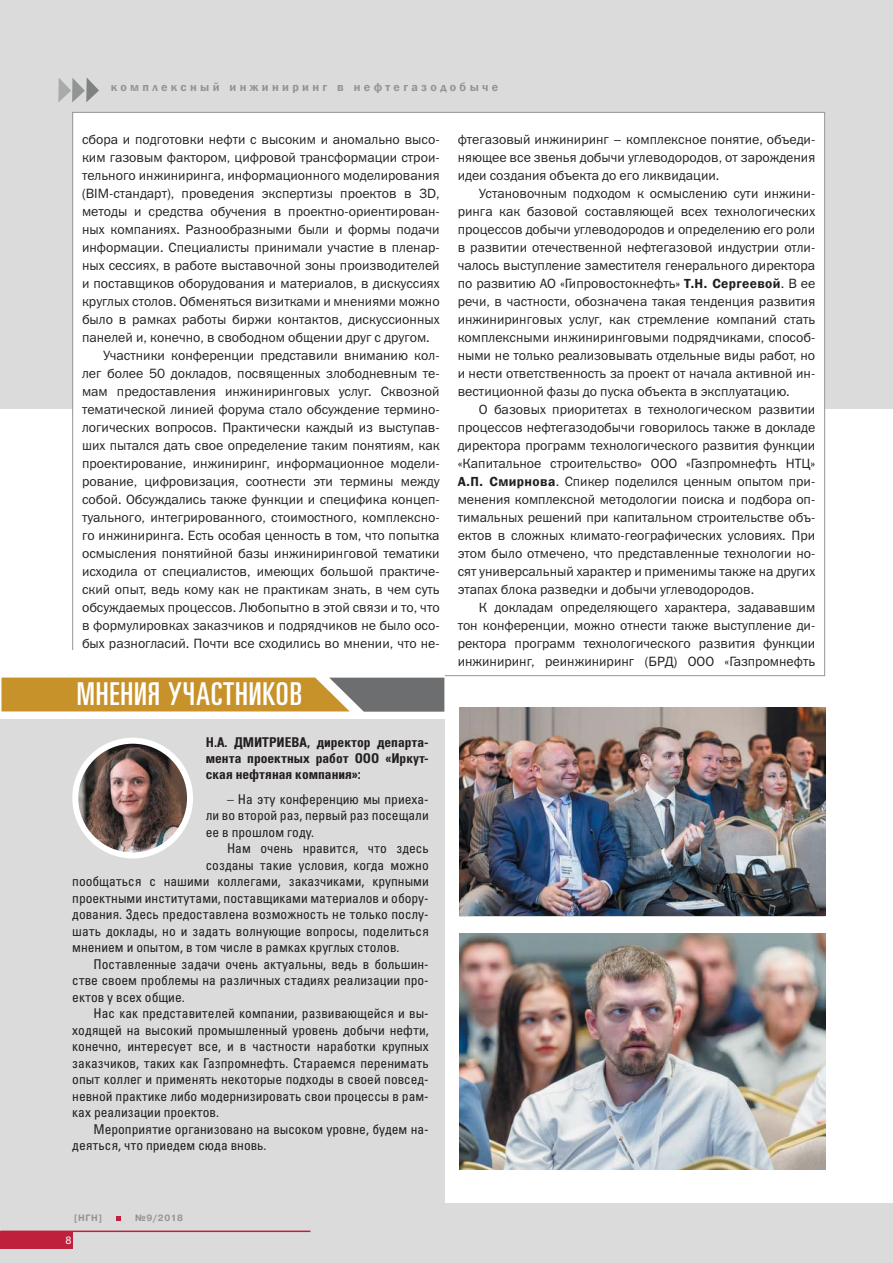
<style>
.page{position:relative;width:893px;height:1263px;background:#fff}
.page>*{position:absolute;margin:0;border:0;box-sizing:border-box;transform-origin:0 0}
.t1{font:ultra-condensed 31.5px "Partner";letter-spacing:.03em;color:#fff}
.t2{font:13.5px/18px "Franklin Gothic Book C";color:#231f20;text-align:justify}
.t3{font:13.5px/16.5px "Partner Condensed";color:#231f20;text-align:justify}
.t4{font:700 13.5px/15.8px "Partner Condensed";color:#231f20;text-align:justify}
.t5{font:600 12px "Franklin Gothic";letter-spacing:.28em;color:#939595}
.t6{font:10.5px "Pragmatica";color:#fff}
.t7{font:700 9px "Pragmatica";letter-spacing:.075em;color:#939595}
.s1{font-family:"Franklin Gothic";font-weight:600}
</style>
<div class="page">
<div style="left:0;top:1203px;width:893px;height:60px;background:#dcdbdb"></div>
<div style="left:0;top:1231px;width:72px;height:17px;background:#be213b"></div>
<svg style="left:117px;top:1216px;width:4px;height:5px"></svg>
<hr style="left:0;top:1231px;width:310px;height:1px;background:#be213b">
<div style="left:0;top:0;width:893px;height:408px;background:#dcdbdb"></div>
<svg style="left:58px;top:77px;width:41px;height:26px"></svg>
<div style="left:73px;top:112px;width:752px;height:564px;background:#fff"></div>
<div style="left:0;top:719px;width:444px;height:484px;background:#dcdbdb"></div>
<svg style="left:2px;top:678px;width:442px;height:34px"></svg>
<img style="left:75px;top:741px;width:115px;height:114px;border-radius:50%">
<div style="left:72px;top:738px;width:121px;height:120px;border:6px solid #fff;border-radius:50%"></div>
<img style="left:459px;top:708px;width:366px;height:208px">
<img style="left:459px;top:933px;width:366px;height:236px">
<p class="t5" style="left:111px;top:80px;width:389px">комплексный инжиниринг в нефтегазодобыче</p>
<p class="t2" style="left:82px;top:131px;width:359px">сбора и подготовки нефти с высоким и аномально высо-</p>
<p class="t2" style="left:82px;top:149px;width:359px">ким газовым фактором, цифровой трансформации строи-</p>
<p class="t2" style="left:82px;top:167px;width:359px">тельного инжиниринга, информационного моделирования</p>
<p class="t2" style="left:82px;top:185px;width:359px">(BIM-стандарт), проведения экспертизы проектов в 3D,</p>
<p class="t2" style="left:82px;top:203px;width:359px">методы и средства обучения в проектно-ориентирован-</p>
<p class="t2" style="left:82px;top:221px;width:359px">ных компаниях. Разнообразными были и формы подачи</p>
<p class="t2" style="left:82px;top:239px;width:359px">информации. Специалисты принимали участие в пленар-</p>
<p class="t2" style="left:82px;top:257px;width:359px">ных сессиях, в работе выставочной зоны производителей</p>
<p class="t2" style="left:82px;top:275px;width:359px">и поставщиков оборудования и материалов, в дискуссиях</p>
<p class="t2" style="left:82px;top:293px;width:359px">круглых столов. Обменяться визитками и мнениями можно</p>
<p class="t2" style="left:82px;top:311px;width:359px">было в рамках работы биржи контактов, дискуссионных</p>
<p class="t2" style="left:82px;top:329px;width:349px">панелей и, конечно, в свободном общении друг с другом.</p>
<p class="t2" style="left:103px;top:347px;width:338px">Участники конференции представили вниманию кол-</p>
<p class="t2" style="left:82px;top:365px;width:359px">лег более 50 докладов, посвященных злободневным те-</p>
<p class="t2" style="left:82px;top:383px;width:359px">мам предоставления инжиниринговых услуг. Сквозной</p>
<p class="t2" style="left:82px;top:401px;width:359px">тематической линией форума стало обсуждение термино-</p>
<p class="t2" style="left:82px;top:419px;width:359px">логических вопросов. Практически каждый из выступав-</p>
<p class="t2" style="left:82px;top:437px;width:359px">ших пытался дать свое определение таким понятиям, как</p>
<p class="t2" style="left:82px;top:455px;width:359px">проектирование, инжиниринг, информационное модели-</p>
<p class="t2" style="left:82px;top:473px;width:359px">рование, цифровизация, соотнести эти термины между</p>
<p class="t2" style="left:82px;top:491px;width:359px">собой. Обсуждались также функции и специфика концеп-</p>
<p class="t2" style="left:82px;top:509px;width:359px">туального, интегрированного, стоимостного, комплексно-</p>
<p class="t2" style="left:82px;top:527px;width:359px">го инжиниринга. Есть особая ценность в том, что попытка</p>
<p class="t2" style="left:82px;top:545px;width:359px">осмысления понятийной базы инжиниринговой тематики</p>
<p class="t2" style="left:82px;top:563px;width:359px">исходила от специалистов, имеющих большой практиче-</p>
<p class="t2" style="left:82px;top:581px;width:359px">ский опыт, ведь кому как не практикам знать, в чем суть</p>
<p class="t2" style="left:82px;top:599px;width:359px">обсуждаемых процессов. Любопытно в этой связи и то, что</p>
<p class="t2" style="left:82px;top:617px;width:359px">в формулировках заказчиков и подрядчиков не было осо-</p>
<p class="t2" style="left:82px;top:635px;width:359px">бых разногласий. Почти все сходились во мнении, что не-</p>
<h1 class="t1" style="left:77px;top:683px;width:227px">МНЕНИЯ УЧАСТНИКОВ</h1>
<p class="t4" style="left:206px;top:736px;width:224px">Н.А. ДМИТРИЕВА, директор департа&shy;мента проектных работ ООО «Иркут&shy;ская нефтяная компания»:</p>
<p class="t3" style="left:206px;top:792px;width:224px;text-indent:21px">– На эту конференцию мы приеха&shy;ли во второй раз, первый раз посещали ее в прошлом году.</p>
<p class="t3" style="left:227px;top:842px;width:203px">Нам очень нравится, что здесь</p>
<p class="t3" style="left:206px;top:858px;width:224px">созданы такие условия, когда можно</p>
<p class="t3" style="left:72px;top:875px;width:358px">пообщаться с нашими коллегами, заказчиками, крупными</p>
<p class="t3" style="left:72px;top:891px;width:358px">проектными институтами, поставщиками материалов и обору-</p>
<p class="t3" style="left:72px;top:908px;width:358px">дования. Здесь предоставлена возможность не только послу-</p>
<p class="t3" style="left:72px;top:924px;width:358px">шать доклады, но и задать волнующие вопросы, поделиться</p>
<p class="t3" style="left:72px;top:941px;width:329px">мнением и опытом, в том числе в рамках круглых столов.</p>
<p class="t3" style="left:94px;top:957px;width:337px">Поставленные задачи очень актуальны, ведь в большин-</p>
<p class="t3" style="left:72px;top:974px;width:358px">стве своем проблемы на различных стадиях реализации про-</p>
<p class="t3" style="left:72px;top:990px;width:114px">ектов у всех общие.</p>
<p class="t3" style="left:94px;top:1007px;width:337px">Нас как представителей компании, развивающейся и вы-</p>
<p class="t3" style="left:72px;top:1023px;width:358px">ходящей на высокий промышленный уровень добычи нефти,</p>
<p class="t3" style="left:72px;top:1040px;width:358px">конечно, интересует все, и в частности наработки крупных</p>
<p class="t3" style="left:72px;top:1056px;width:358px">заказчиков, таких как Газпромнефть. Стараемся перенимать</p>
<p class="t3" style="left:72px;top:1073px;width:358px">опыт коллег и применять некоторые подходы в своей повсед-</p>
<p class="t3" style="left:72px;top:1089px;width:358px">невной практике либо модернизировать свои процессы в рам-</p>
<p class="t3" style="left:72px;top:1106px;width:148px">ках реализации проектов.</p>
<p class="t3" style="left:94px;top:1122px;width:337px">Мероприятие организовано на высоком уровне, будем на-</p>
<p class="t3" style="left:72px;top:1139px;width:196px">деяться, что приедем сюда вновь.</p>
<p class="t2" style="left:458px;top:131px;width:359px">фтегазовый инжиниринг – комплексное понятие, объеди&shy;няющее все звенья добычи углеводородов, от зарождения идеи создания объекта до его ликвидации.</p>
<p class="t2" style="left:458px;top:185px;width:359px;text-indent:21px">Установочным подходом к осмыслению сути инжини&shy;ринга как базовой составляющей всех технологических процессов добычи углеводородов и определению его роли в развитии отечественной нефтегазовой индустрии отли&shy;чалось выступление заместителя генерального директора по развитию АО «Гипровостокнефть» <span class="s1">Т.Н. Сергеевой</span>. В ее речи, в частности, обозначена такая тенденция развития инжиниринговых услуг, как стремление компаний стать комплексными инжиниринговыми подрядчиками, способ&shy;ными не только реализовывать отдельные виды работ, но и нести ответственность за проект от начала активной ин&shy;вестиционной фазы до пуска объекта в эксплуатацию.</p>
<p class="t2" style="left:458px;top:401px;width:359px;text-indent:21px">О базовых приоритетах в технологическом развитии процессов нефтегазодобычи говорилось также в докладе директора программ технологического развития функции «Капитальное строительство» ООО «Газпромнефть НТЦ» <span class="s1">А.П. Смирнова</span>. Спикер поделился ценным опытом при&shy;менения комплексной методологии поиска и подбора оп&shy;тимальных решений при капитальном строительстве объ&shy;ектов в сложных климато-географических условиях. При этом было отмечено, что представленные технологии но&shy;сят универсальный характер и применимы также на других этапах блока разведки и добычи углеводородов.</p>
<p class="t2" style="left:458px;top:599px;width:359px;text-indent:21px">К докладам определяющего характера, задававшим тон конференции, можно отнести также выступление ди&shy;ректора программ технологического развития функции инжиниринг, реинжиниринг (БРД) ООО «Газпромнефть</p>
<p class="t7" style="left:74px;top:1214px;width:30px">[Õ√Õ]</p>
<p class="t7" style="left:135px;top:1214px;width:49px">π9/2018</p>
<p class="t6" style="left:65px;top:1236px;width:8px">8</p>
</div>
